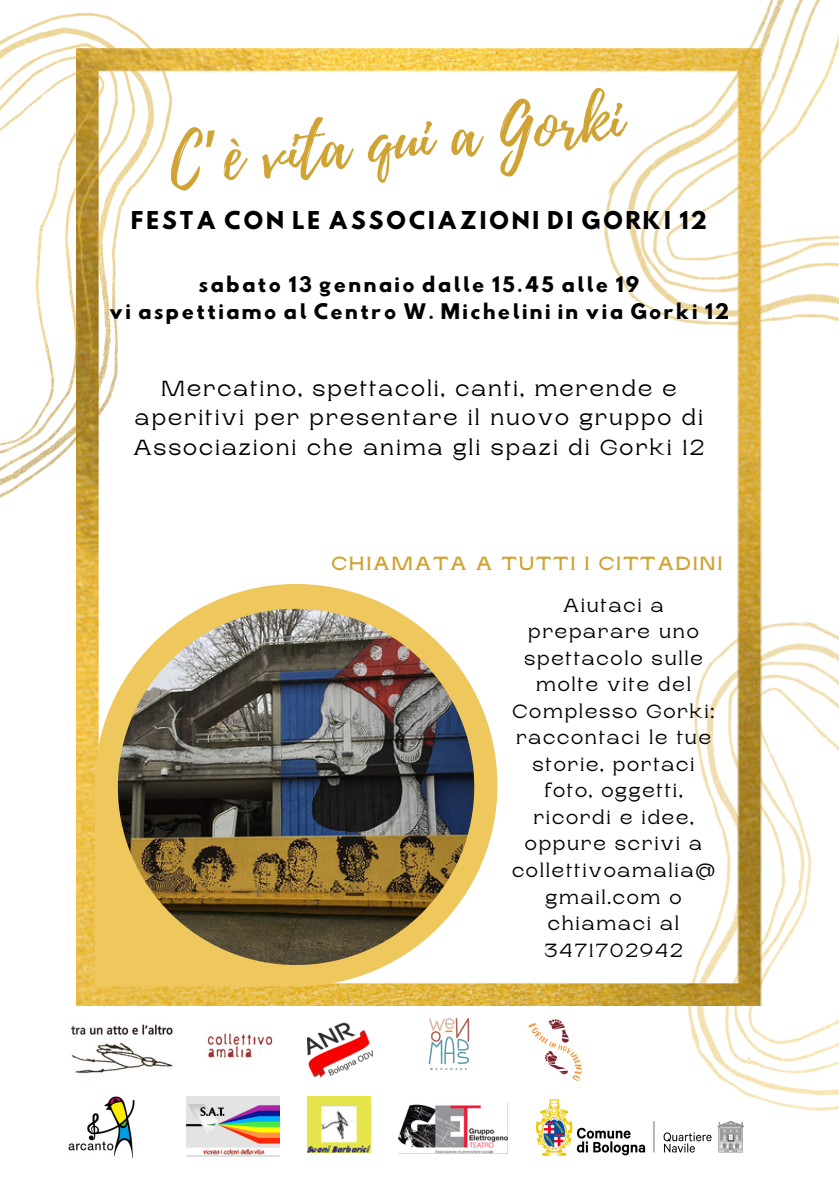
<style>
.page{position:relative;width:839px;height:1191px;background:#fff}
.page>*{position:absolute;margin:0;border:0;box-sizing:border-box;transform-origin:0 0}
.t1{font:65.4px "Playlist Script";color:#cfa434}
.t2{font:21.8px/29.6px "Rasputin";letter-spacing:.09em;color:#000;text-align:center}
.t3{font:21.8px "Hussar Bd";letter-spacing:.09em;color:#000}
.t4{font:19px/26.6px "Rasputin";letter-spacing:.09em;color:#000;text-align:center}
.t5{font:19px "Hussar Bd";letter-spacing:.09em;color:#000}
.t6{font:700 19px "Rasputin";letter-spacing:.09em;color:#cfa434}
.s1{font-family:"Noto Sans Gurmukhi"}
</style>
<div class="page">
<img style="left:600px;top:621px;width:238px;height:535px">
<img style="left:76px;top:48px;width:686px;height:957px">
<img style="left:0;top:13px;width:171px;height:494px">
<img style="left:570px;top:0;width:268px;height:481px">
<svg style="left:95px;top:584px;width:402px;height:403px;fill:#eec85c"></svg>
<img style="left:118px;top:609px;width:356px;height:356px">
<img style="left:71px;top:1024px;width:102px;height:50px">
<img style="left:428px;top:1019px;width:42px;height:52px">
<img style="left:68px;top:1096px;width:67px;height:63px">
<img style="left:186px;top:1097px;width:93px;height:60px">
<img style="left:307px;top:1022px;width:65px;height:56px">
<img style="left:307px;top:1097px;width:63px;height:55px">
<img style="left:207px;top:1033px;width:66px;height:25px">
<img style="left:398px;top:1102px;width:110px;height:51px">
<img style="left:528px;top:1019px;width:54px;height:62px">
<img style="left:536px;top:1100px;width:207px;height:55px">
<p class="t1" style="left:165px;top:114px;width:456px;rotate:-5deg">C<span class="s1">’</span>è vita qui a Gorki</p>
<p class="t3" style="left:131px;top:210px;width:577px">FESTA CON LE ASSOCIAZIONI DI GORKI 12</p>
<p class="t5" style="left:198px;top:275px;width:443px">sabato 13 gennaio dalle 15.45 alle 19</p>
<p class="t5" style="left:109px;top:302px;width:622px">vi aspettiamo al Centro W. Michelini in via Gorki 12</p>
<p class="t2" style="left:133px;top:374px;width:572px">Mercatino, spettacoli, canti, merende e aperitivi per presentare il nuovo gruppo di<br>Associazioni che anima gli spazi di Gorki 12</p>
<p class="t6" style="left:331px;top:553px;width:392px">CHIAMATA A TUTTI I CITTADINI</p>
<p class="t4" style="left:512px;top:592px;width:204px">Aiutaci a preparare uno spettacolo sulle molte vite del<br>Complesso Gorki: raccontaci le tue storie, portaci foto, oggetti, ricordi e idee, oppure scrivi a collettivoamalia@ gmail.com o chiamaci al<br>3471702942</p>
</div>
